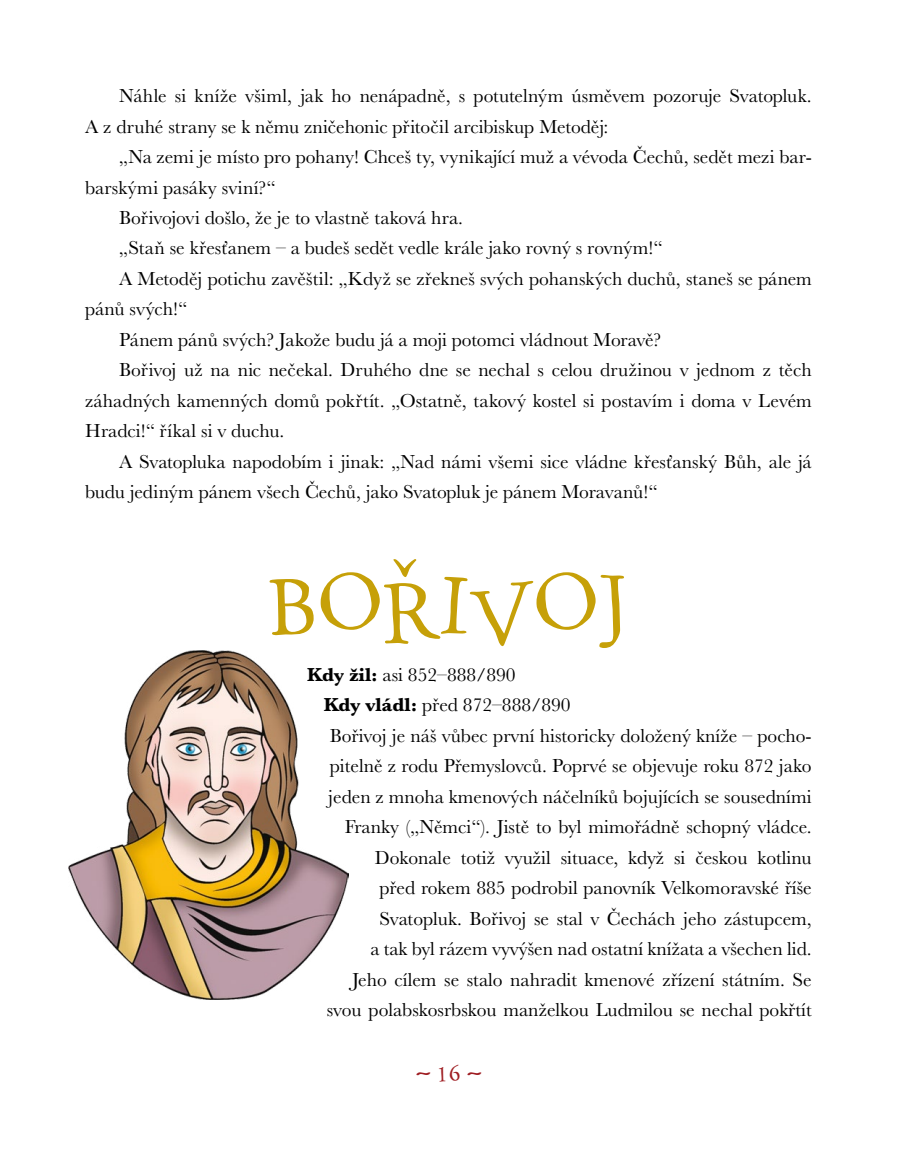
<style>
.page{position:relative;width:915px;height:1170px;background:#fff}
.page>*{position:absolute;margin:0;border:0;box-sizing:border-box;transform-origin:0 0}
.t1{font:90px "TT P22 Garamouche";letter-spacing:-.02em;color:#c6a008}
.t2{font:24px "TT P22 Garamouche";color:#9f1e23;scale:1.5 1}
.t3{font:19.5px/30.5px "TT Baskerville";color:#000}
.s1{font-weight:700}
</style>
<div class="page">
<img style="left:68px;top:650px;width:280px;height:349px">
<p class="t3" style="left:85px;top:80px;width:727px;text-indent:34px">Náhle si kníže všiml, jak ho nenápadně, s potutelným úsměvem pozoruje Svatopluk.<br>A z druhé strany se k němu zničehonic přitočil arcibiskup Metoděj:</p>
<p class="t3" style="left:119px;top:141px;width:693px">„Na zemi je místo pro pohany! Chceš ty, vynikající muž a vévoda Čechů, sedět mezi bar‑</p>
<p class="t3" style="left:85px;top:172px;width:192px">barskými pasáky sviní?“</p>
<p class="t3" style="left:119px;top:202px;width:345px">Bořivojovi došlo, že je to vlastně taková hra.</p>
<p class="t3" style="left:119px;top:233px;width:544px">„Staň se křesťanem – a budeš sedět vedle krále jako rovný s rovným!“</p>
<p class="t3" style="left:119px;top:263px;width:694px">A Metoděj potichu zavěštil: „Když se zřekneš svých pohanských duchů, staneš se pánem</p>
<p class="t3" style="left:85px;top:294px;width:104px">pánů svých!“</p>
<p class="t3" style="left:119px;top:324px;width:543px">Pánem pánů svých? Jakože budu já a moji potomci vládnout Moravě?</p>
<p class="t3" style="left:119px;top:354px;width:693px">Bořivoj už na nic nečekal. Druhého dne se nechal s celou družinou v jednom z těch</p>
<p class="t3" style="left:85px;top:385px;width:727px">záhadných kamenných domů pokřtít. „Ostatně, takový kostel si postavím i doma v Levém</p>
<p class="t3" style="left:85px;top:415px;width:200px">Hradci!“ říkal si v duchu.</p>
<p class="t3" style="left:119px;top:446px;width:693px">A Svatopluka napodobím i jinak: „Nad námi všemi sice vládne křesťanský Bůh, ale já</p>
<p class="t3" style="left:85px;top:476px;width:573px">budu jediným pánem všech Čechů, jako Svatopluk je pánem Moravanů!“</p>
<h1 class="t1" style="left:268px;top:549px;width:362px">BOŘIVOJ</h1>
<p class="t3" style="left:307px;top:659px;width:210px"><span class="s1">Kdy žil:</span> asi 852–888/890</p>
<p class="t3" style="left:324px;top:689px;width:248px"><span class="s1">Kdy vládl:</span> před 872–888/890</p>
<p class="t3" style="left:330px;top:720px;width:483px">Bořivoj je náš vůbec první historicky doložený kníže – pocho‑</p>
<p class="t3" style="left:330px;top:750px;width:483px">pitelně z rodu Přemyslovců. Poprvé se objevuje roku 872 jako</p>
<p class="t3" style="left:328px;top:781px;width:484px">jeden z mnoha kmenových náčelníků bojujících se sousedními</p>
<p class="t3" style="left:345px;top:811px;width:468px">Franky („Němci“). Jistě to byl mimořádně schopný vládce.</p>
<p class="t3" style="left:375px;top:842px;width:438px">Dokonale totiž využil situace, když si českou kotlinu</p>
<p class="t3" style="left:379px;top:872px;width:434px">před rokem 885 podrobil panovník Velkomoravské říše</p>
<p class="t3" style="left:379px;top:903px;width:434px">Svatopluk. Bořivoj se stal v Čechách jeho zástupcem,</p>
<p class="t3" style="left:370px;top:933px;width:442px">a tak byl rázem vyvýšen nad ostatní knížata a všechen lid.</p>
<p class="t3" style="left:352px;top:963px;width:461px">Jeho cílem se stalo nahradit kmenové zřízení státním. Se</p>
<p class="t3" style="left:327px;top:994px;width:486px">svou polabskosrbskou manželkou Ludmilou se nechal pokřtít</p>
<p class="t2" style="left:415px;top:1056px;width:46px">~ 16 ~</p>
</div>
